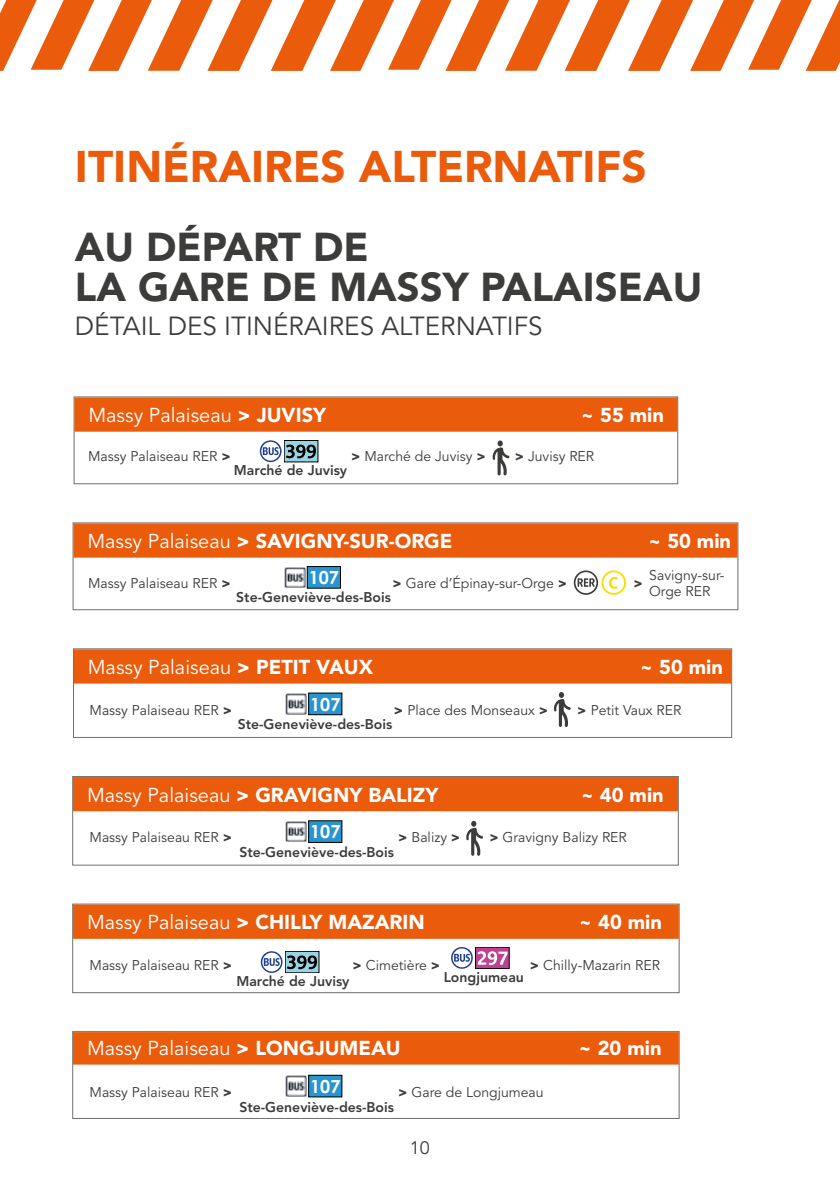
<style>
.page{position:relative;width:840px;height:1191px;background:#fff}
.page>*{position:absolute;margin:0;border:0;box-sizing:border-box;transform-origin:0 0}
.t1{font:900 44px "Avenir LT Std";color:#ea5b0b}
.t2{font:900 40px/40px "Avenir LT Std";color:#3c3c3b}
.t3{font:26px "Avenir LT Std";color:#3c3c3b}
.t4{font:20px "Avenir LT Std";color:#fff}
.t5{font:900 20px "Avenir LT Std";color:#fff}
.t6{font:700 18px "Century Gothic";color:#fff}
.t7{font:18px "Avenir LT Std";color:#3c3c3b}
.t8{font:14px/16.8px "Avenir LT Std";color:#3c3c3b}
.t9{font:800 14px "Avenir LT Std";color:#3c3c3b}
.t10{font:900 14px "Avenir LT Std";color:#3c3c3b}
.s1{font-weight:900}
.s2{font-weight:400}
</style>
<div class="page">
<svg style="left:0;top:0;width:839px;height:71px"></svg>
<div style="left:74px;top:396px;width:603px;height:88px;border:1px solid #706f6f"></div>
<div style="left:72px;top:522px;width:666px;height:88px;border:1px solid #706f6f"></div>
<div style="left:73px;top:648px;width:658px;height:90px;border:1px solid #706f6f"></div>
<div style="left:72px;top:776px;width:606px;height:89px;border:1px solid #706f6f"></div>
<div style="left:72px;top:1031px;width:607px;height:88px;border:1px solid #706f6f"></div>
<div style="left:74px;top:397px;width:603px;height:35px;background:#ea5b0b;border:2px solid #ea5b0b"></div>
<div style="left:73px;top:523px;width:664px;height:34px;background:#ea5b0b;border:2px solid #ea5b0b"></div>
<div style="left:74px;top:649px;width:656px;height:34px;background:#ea5b0b;border:2px solid #ea5b0b"></div>
<div style="left:73px;top:777px;width:604px;height:34px;background:#ea5b0b"></div>
<div style="left:73px;top:1032px;width:605px;height:32px;background:#ea5b0b;border:2px solid #ea5b0b"></div>
<svg style="left:573px;top:570px;width:52px;height:25px"></svg>
<img style="left:284px;top:567px;width:21px;height:20px">
<div style="left:307px;top:566px;width:33px;height:22px;background:#2894d0"></div>
<div style="left:307px;top:566px;width:33px;height:22px;border:1px solid #000"></div>
<img style="left:285px;top:693px;width:21px;height:21px">
<div style="left:308px;top:693px;width:34px;height:21px;background:#2894d0"></div>
<div style="left:308px;top:693px;width:34px;height:22px;border:1px solid #000"></div>
<img style="left:285px;top:821px;width:21px;height:21px">
<div style="left:308px;top:820px;width:34px;height:22px;background:#2894d0"></div>
<img style="left:285px;top:1075px;width:21px;height:21px">
<div style="left:308px;top:1075px;width:34px;height:22px;background:#2894d0"></div>
<div style="left:308px;top:1075px;width:34px;height:22px;border:1px solid #000"></div>
<svg style="left:260px;top:440px;width:56px;height:22px"></svg>
<div style="left:72px;top:903px;width:607px;height:90px;border:1px solid #706f6f"></div>
<div style="left:73px;top:904px;width:605px;height:34px;background:#ea5b0b;border:2px solid #ea5b0b"></div>
<svg style="left:451px;top:947px;width:56px;height:21px"></svg>
<svg style="left:261px;top:951px;width:56px;height:22px"></svg>
<svg style="left:492px;top:440px;width:17px;height:35px"></svg>
<svg style="left:553px;top:692px;width:17px;height:35px"></svg>
<svg style="left:466px;top:821px;width:17px;height:35px"></svg>
<h1 class="t1" style="left:75px;top:140px;width:573px">ITINÉRAIRES ALTERNATIFS</h1>
<h2 class="t2" style="left:75px;top:226px;width:628px">AU DÉPART DE<br>LA GARE DE MASSY PALAISEAU</h2>
<h3 class="t3" style="left:75px;top:311px;width:469px">DÉTAIL DES ITINÉRAIRES ALTERNATIFS</h3>
<h3 class="t4" style="left:88px;top:404px;width:239px">Massy Palaiseau <span class="s1">&gt; JUVISY</span></h3>
<h3 class="t5" style="left:580px;top:403px;width:84px">~ 55 min</h3>
<p class="t8" style="left:88px;top:448px;width:144px">Massy Palaiseau RER <span class="s1">&gt;</span></p>
<p class="t8" style="left:351px;top:448px;width:136px"><span class="s1">&gt;</span> Marché de Juvisy <span class="s1">&gt;</span></p>
<p class="t8" style="left:514px;top:448px;width:81px"><span class="s1">&gt;</span> Juvisy RER</p>
<p class="t9" style="left:234px;top:462px;width:115px">Marché de Juvisy</p>
<h3 class="t5" style="left:87px;top:529px;width:366px"><span class="s2">Massy Palaiseau</span> &gt; SAVIGNY-SUR-ORGE</h3>
<h3 class="t5" style="left:647px;top:529px;width:84px">~ 50 min</h3>
<p class="t6" style="left:308px;top:564px;width:32px">107</p>
<p class="t8" style="left:88px;top:575px;width:144px">Massy Palaiseau RER <span class="s1">&gt;</span></p>
<p class="t8" style="left:392px;top:575px;width:176px"><span class="s1">&gt;</span> Gare d’Épinay-sur-Orge <span class="s1">&gt;</span></p>
<p class="t10" style="left:633px;top:574px;width:11px">&gt;</p>
<p class="t9" style="left:236px;top:589px;width:156px">Ste-Geneviève-des-Bois</p>
<p class="t8" style="left:649px;top:567px;width:77px">Savigny-sur-<br>Orge RER</p>
<h3 class="t4" style="left:88px;top:655px;width:287px">Massy Palaiseau <span class="s1">&gt; PETIT VAUX</span></h3>
<h3 class="t5" style="left:639px;top:655px;width:84px">~ 50 min</h3>
<p class="t6" style="left:310px;top:690px;width:32px">107</p>
<p class="t8" style="left:89px;top:702px;width:144px">Massy Palaiseau RER <span class="s1">&gt;</span></p>
<p class="t8" style="left:393px;top:702px;width:156px"><span class="s1">&gt;</span> Place des Monseaux <span class="s1">&gt;</span></p>
<p class="t8" style="left:577px;top:702px;width:106px"><span class="s1">&gt;</span> Petit Vaux RER</p>
<p class="t9" style="left:237px;top:716px;width:156px">Ste-Geneviève-des-Bois</p>
<h3 class="t5" style="left:87px;top:782px;width:353px"><span class="s2">Massy Palaiseau</span> &gt; GRAVIGNY BALIZY</h3>
<h3 class="t5" style="left:580px;top:782px;width:84px">~ 40 min</h3>
<p class="t6" style="left:310px;top:818px;width:32px">107</p>
<p class="t8" style="left:89px;top:829px;width:144px">Massy Palaiseau RER <span class="s1">&gt;</span></p>
<p class="t8" style="left:398px;top:829px;width:64px"><span class="s1">&gt;</span> Balizy <span class="s1">&gt;</span></p>
<p class="t8" style="left:489px;top:829px;width:139px"><span class="s1">&gt;</span> Gravigny Balizy RER</p>
<p class="t9" style="left:239px;top:844px;width:156px">Ste-Geneviève-des-Bois</p>
<h3 class="t4" style="left:87px;top:911px;width:339px">Massy Palaiseau <span class="s1">&gt; CHILLY MAZARIN</span></h3>
<h3 class="t5" style="left:578px;top:910px;width:84px">~ 40 min</h3>
<p class="t8" style="left:89px;top:957px;width:144px">Massy Palaiseau RER <span class="s1">&gt;</span></p>
<p class="t8" style="left:352px;top:957px;width:89px"><span class="s1">&gt;</span> Cimetière <span class="s1">&gt;</span></p>
<p class="t8" style="left:529px;top:957px;width:132px"><span class="s1">&gt;</span> Chilly-Mazarin RER</p>
<p class="t9" style="left:236px;top:973px;width:115px">Marché de Juvisy</p>
<p class="t9" style="left:443px;top:969px;width:82px">Longjumeau</p>
<h3 class="t4" style="left:87px;top:1036px;width:315px">Massy Palaiseau <span class="s1">&gt; LONGJUMEAU</span></h3>
<h3 class="t5" style="left:578px;top:1036px;width:84px">~ 20 min</h3>
<p class="t6" style="left:310px;top:1072px;width:32px">107</p>
<p class="t8" style="left:89px;top:1083px;width:144px">Massy Palaiseau RER <span class="s1">&gt;</span></p>
<p class="t8" style="left:398px;top:1083px;width:147px"><span class="s1">&gt;</span> Gare de Longjumeau</p>
<p class="t9" style="left:239px;top:1098px;width:156px">Ste-Geneviève-des-Bois</p>
<p class="t7" style="left:410px;top:1137px;width:22px">10</p>
</div>
